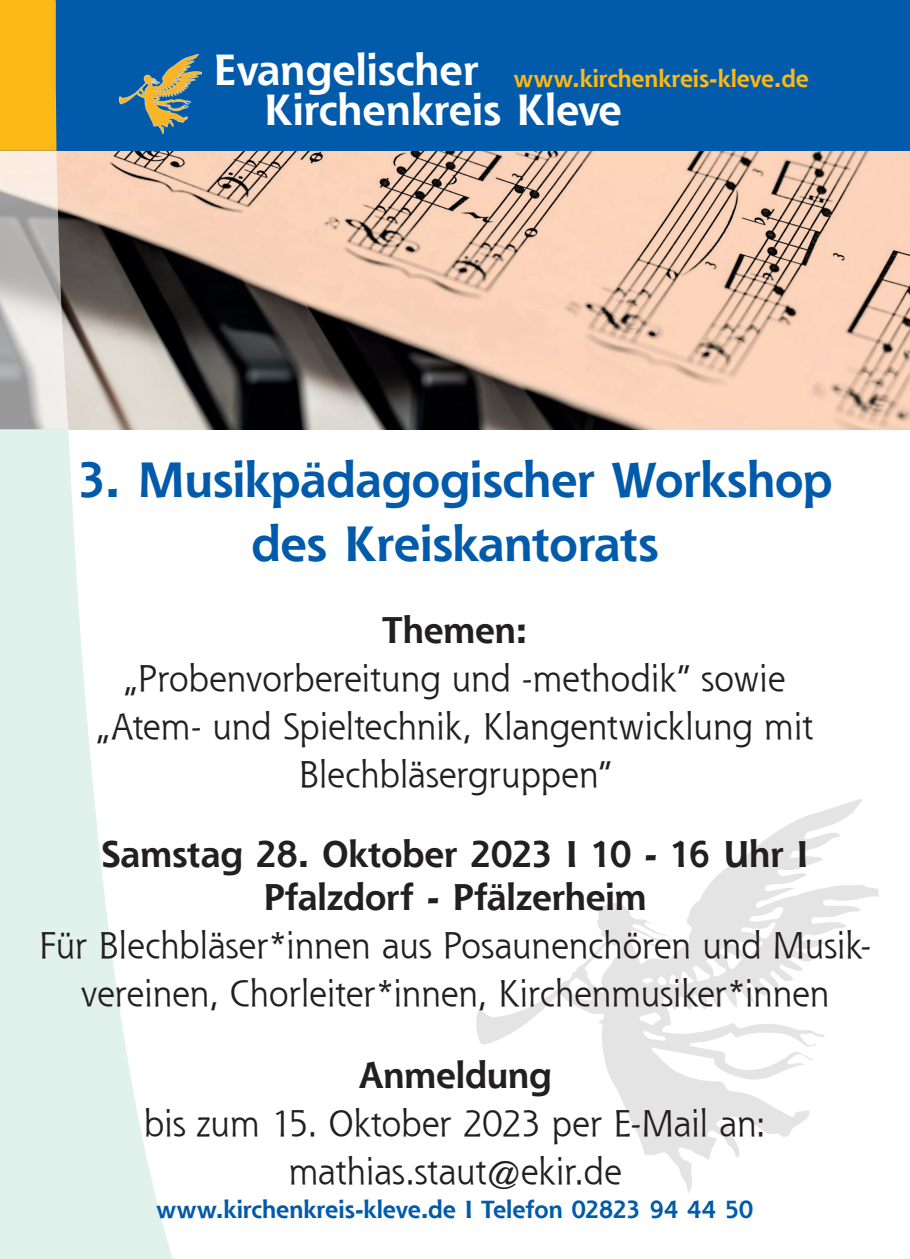
<style>
.page{position:relative;width:910px;height:1259px;background:#fff}
.page>*{position:absolute;margin:0;border:0;box-sizing:border-box;transform-origin:0 0}
.titel{font:700 48px/64px "Shannon";letter-spacing:-.01em;color:#015aaa;text-align:center}
.t1{font:700 42.2px "Shannon";color:#fff}
.titel-2{font:36px/48px "Shannon";letter-spacing:-.015em;color:#231f20;text-align:center}
.titel-3{font:700 36px/43.2px "Shannon";letter-spacing:-.01em;color:#231f20;text-align:center}
.titel-4{font:700 24px "Shannon";letter-spacing:-.005em;color:#015aaa}
.t2{font:700 23.6px "Shannon";letter-spacing:-.005em;color:#fcb814}
.s1{font-weight:700}
</style>
<div class="page">
<img style="left:68px;top:151px;width:842px;height:278px">
<div style="left:0;top:0;width:910px;height:151px;background:#015aaa"></div>
<svg style="left:0;top:429px;width:173px;height:830px;fill:#e1f2ed"></svg>
<svg style="left:0;top:0;width:68px;height:429px;background:#cab98c"></svg>
<img style="left:120px;top:54px;width:81px;height:81px">
<img style="left:476px;top:799px;width:403px;height:394px">
<p class="t1" style="left:213px;top:44px;width:267px">Evangelischer</p>
<p class="t2" style="left:514px;top:64px;width:296px">www.kirchenkreis-kleve.de</p>
<p class="t1" style="left:264px;top:83px;width:359px">Kirchenkreis Kleve</p>
<p class="titel" style="left:77px;top:447px;width:757px">3. Musikpädagogischer Workshop des Kreiskantorats</p>
<p class="titel-2" style="left:96px;top:605px;width:719px"><span class="s1">Themen:<br></span>„Probenvorbereitung und -methodik“ sowie „Atem- und Spieltechnik, Klangentwicklung mit<br>Blechbläsergruppen“</p>
<p class="titel-3" style="left:102px;top:832px;width:708px">Samstag 28. Oktober 2023 I 10 - 16 Uhr I<br>Pfalzdorf - Pfälzerheim</p>
<p class="titel-2" style="left:39px;top:921px;width:833px">Für Blechbläser*innen aus Posaunenchören und Musik&shy;vereinen, Chorleiter*innen, Kirchenmusiker*innen</p>
<p class="titel-2" style="left:144px;top:1050px;width:624px"><span class="s1">Anmeldung<br></span>bis zum 15. Oktober 2023 per E-Mail an: mathias.staut@ekir.de</p>
<p class="titel-4" style="left:157px;top:1194px;width:598px">www.kirchenkreis-kleve.de I Telefon 02823 94 44 50</p>
</div>
